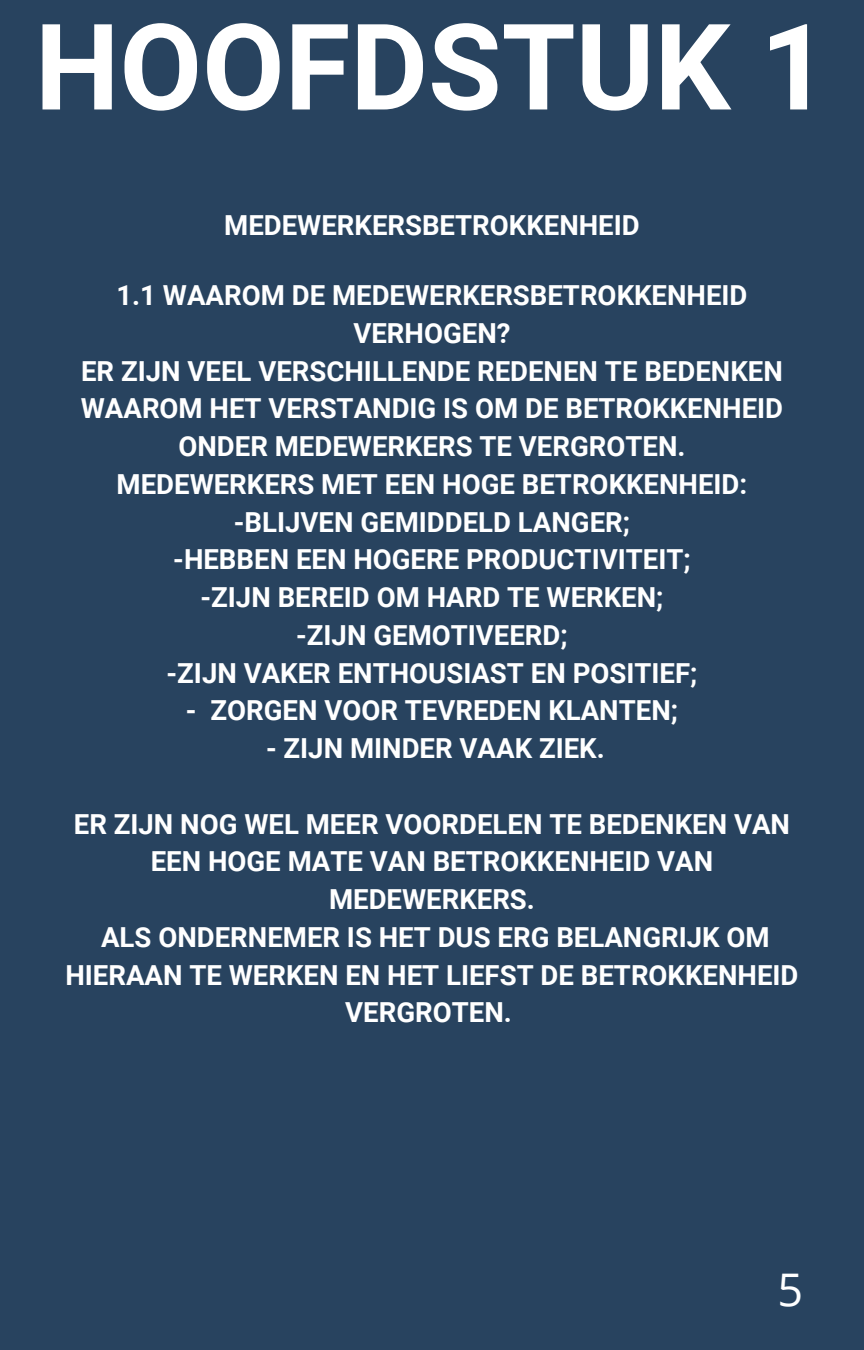
<style>
.page{position:relative;width:864px;height:1350px;background:#28435f}
.page>*{position:absolute;margin:0;border:0;box-sizing:border-box;transform-origin:0 0}
.t1{font:700 119.7px "Roboto";color:#fff}
.t2{font:45px "Open Sans";color:#fff}
.t3{font:700 27.68px/37.8px "Roboto";color:#fff;text-align:center}
</style>
<div class="page">
<h1 class="t1" style="left:35px;top:-1px;width:795px">HOOFDSTUK 1</h1>
<p class="t3" style="left:224px;top:207px;width:417px">MEDEWERKERSBETROKKENHEID</p>
<p class="t3" style="left:116px;top:277px;width:633px">1.1 WAAROM DE MEDEWERKERSBETROKKENHEID<br>VERHOGEN?</p>
<p class="t3" style="left:81px;top:352px;width:704px">ER ZIJN VEEL VERSCHILLENDE REDENEN TE BEDENKEN<br>WAAROM HET VERSTANDIG IS OM DE BETROKKENHEID<br>ONDER MEDEWERKERS TE VERGROTEN.</p>
<p class="t3" style="left:117px;top:465px;width:632px">MEDEWERKERS MET EEN HOGE BETROKKENHEID:</p>
<p class="t3" style="left:234px;top:503px;width:398px">-BLIJVEN GEMIDDELD LANGER;</p>
<p class="t3" style="left:173px;top:541px;width:519px">-HEBBEN EEN HOGERE PRODUCTIVITEIT;</p>
<p class="t3" style="left:201px;top:579px;width:464px">-ZIJN BEREID OM HARD TE WERKEN;</p>
<p class="t3" style="left:296px;top:616px;width:273px">-ZIJN GEMOTIVEERD;</p>
<p class="t3" style="left:167px;top:654px;width:532px">-ZIJN VAKER ENTHOUSIAST EN POSITIEF;</p>
<p class="t3" style="left:186px;top:692px;width:494px">- ZORGEN VOOR TEVREDEN KLANTEN;</p>
<p class="t3" style="left:266px;top:730px;width:340px">- ZIJN MINDER VAAK ZIEK.</p>
<p class="t3" style="left:74px;top:805px;width:718px">ER ZIJN NOG WEL MEER VOORDELEN TE BEDENKEN VAN<br>EEN HOGE MATE VAN BETROKKENHEID VAN<br>MEDEWERKERS.</p>
<p class="t3" style="left:65px;top:918px;width:735px">ALS ONDERNEMER IS HET DUS ERG BELANGRIJK OM<br>HIERAAN TE WERKEN EN HET LIEFST DE BETROKKENHEID<br>VERGROTEN.</p>
<h2 class="t2" style="left:778px;top:1258px;width:27px">5</h2>
</div>
